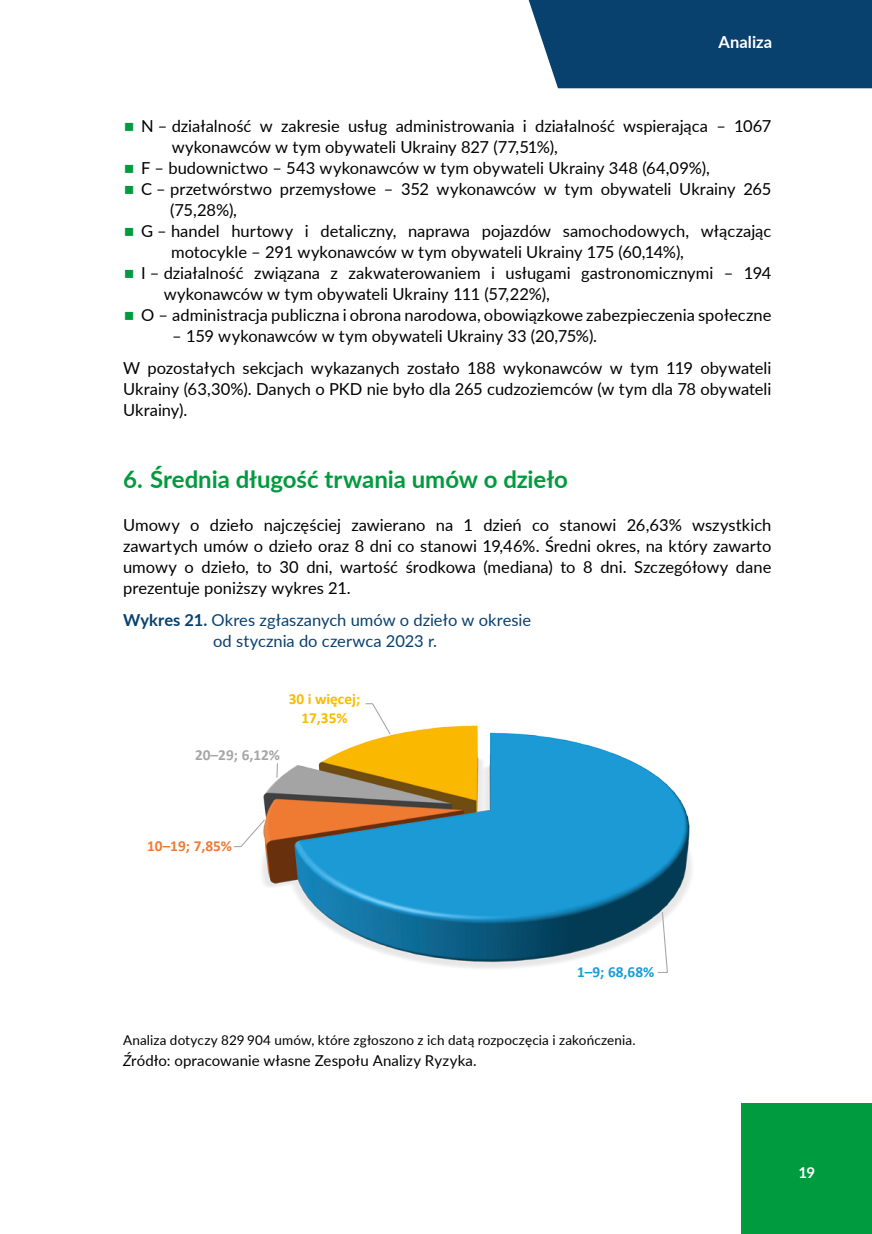
<style>
.page{position:relative;width:872px;height:1234px;background:#fff}
.page>*{position:absolute;margin:0;border:0;box-sizing:border-box;transform-origin:0 0}
.Nagłówek_2{font:700 24px "Lato";letter-spacing:-.005em;color:#009b3e}
.tekst_podst__z_ods{font:16.5px/21px "Lato";color:#000}
.tekst_podst__bez_ods{font:16.5px/21px "Lato";color:#000;text-align:justify}
.Wykres_tytuł{font:16.5px/21px "Lato";color:#08406e;text-align:center}
.t1{font:700 16.5px "Lato";letter-spacing:.005em;color:#fff}
.t2{font:700 15.3px/18.8px "Calibri";color:#fbba00;text-align:center}
.t3{font:700 15.3px "Calibri";color:#ef7b34}
.t4{font:700 15.3px "Calibri";color:#a6a6a6}
.t5{font:700 15.3px "Calibri";color:#199cd8}
.Źródło_pod_wykresem{font:15px "Lato";letter-spacing:.005em;color:#000}
.t6{font:700 15px "Lato";color:#fff}
.przypisy{font:13.5px "Lato";letter-spacing:.01em;color:#000}
.s1{font-size:30px;color:#009b3e}
.s2{font-weight:700}
.s3{font-style:italic}
</style>
<div class="page">
<div style="left:741px;top:1103px;width:131px;height:130px;background:#009b3e"></div>
<div style="left:528px;top:0;width:344px;height:88px;background:#08406e"></div>
<img style="left:668px;top:785px;width:24px;height:130px">
<svg style="left:234px;top:703px;width:434px;height:270px"></svg>
<p class="t1" style="left:718px;top:30px;width:55px">Analiza</p>
<p class="tekst_podst__z_ods" style="left:172px;top:115px;width:601px;text-indent:-49px"><span class="s1">▪</span> N – działalność w zakresie usług administrowania i działalność wspierająca – 1067 wykonawców w tym obywateli Ukrainy 827 (77,51%),</p>
<p class="tekst_podst__z_ods" style="left:123px;top:157px;width:588px"><span class="s1">▪</span> F – budownictwo – 543 wykonawców w tym obywateli Ukrainy 348 (64,09%),</p>
<p class="tekst_podst__z_ods" style="left:170px;top:178px;width:603px;text-indent:-47px"><span class="s1">▪</span> C – przetwórstwo przemysłowe – 352 wykonawców w tym obywateli Ukrainy 265 (75,28%),</p>
<p class="tekst_podst__z_ods" style="left:171px;top:220px;width:602px;text-indent:-48px"><span class="s1">▪</span> G – handel hurtowy i detaliczny, naprawa pojazdów samochodowych, włączając motocykle – 291 wykonawców w tym obywateli Ukrainy 175 (60,14%),</p>
<p class="tekst_podst__z_ods" style="left:164px;top:262px;width:609px;text-indent:-41px"><span class="s1">▪</span> I – działalność związana z zakwaterowaniem i usługami gastronomicznymi – 194 wykonawców w tym obywateli Ukrainy 111 (57,22%),</p>
<p class="tekst_podst__z_ods" style="left:123px;top:304px;width:650px"><span class="s1">▪</span> O – administracja publiczna i obrona narodowa, obowiązkowe zabezpieczenia społeczne</p>
<p class="tekst_podst__z_ods" style="left:172px;top:325px;width:426px">– 159 wykonawców w tym obywateli Ukrainy 33 (20,75%).</p>
<p class="tekst_podst__bez_ods" style="left:123px;top:356px;width:650px">W pozostałych sekcjach wykazanych zostało 188 wykonawców w tym 119 obywateli Ukrainy (63,30%). Danych o PKD nie było dla 265 cudzoziemców (w tym dla 78 obywateli Ukrainy).</p>
<h2 class="Nagłówek_2" style="left:123px;top:461px;width:446px">6. Średnia długość trwania umów o dzieło</h2>
<p class="tekst_podst__z_ods" style="left:123px;top:514px;width:650px;text-align:justify">Umowy o dzieło najczęściej zawierano na 1 dzień co stanowi 26,63% wszystkich zawartych umów o dzieło oraz 8 dni co stanowi 19,46%. Średni okres, na który zawarto umowy o dzieło, to 30 dni, wartość środkowa (mediana) to 8 dni. Szczegółowy dane prezentuje poniższy wykres 21.</p>
<p class="Wykres_tytuł" style="left:123px;top:608px;width:409px"><span class="s2">Wykres 21.</span> Okres zgłaszanych umów o dzieło w okresie od stycznia do czerwca 2023 r.</p>
<p class="t2" style="left:289px;top:689px;width:73px">30 i więcej;<br>17,35%</p>
<p class="t4" style="left:195px;top:744px;width:86px">20–29; 6,12%</p>
<p class="t3" style="left:147px;top:834px;width:86px">10–19; 7,85%</p>
<p class="t5" style="left:577px;top:961px;width:79px">1–9; 68,68%</p>
<p class="przypisy" style="left:123px;top:1029px;width:514px">Analiza dotyczy 829 904 umów, które zgłoszono z ich datą rozpoczęcia i zakończenia.</p>
<p class="Źródło_pod_wykresem" style="left:123px;top:1049px;width:355px"><span class="s3">Ź</span>ródło: opracowanie własne Zespołu Analizy Ryzyka.</p>
<p class="t6" style="left:798px;top:1160px;width:18px">19</p>
</div>
